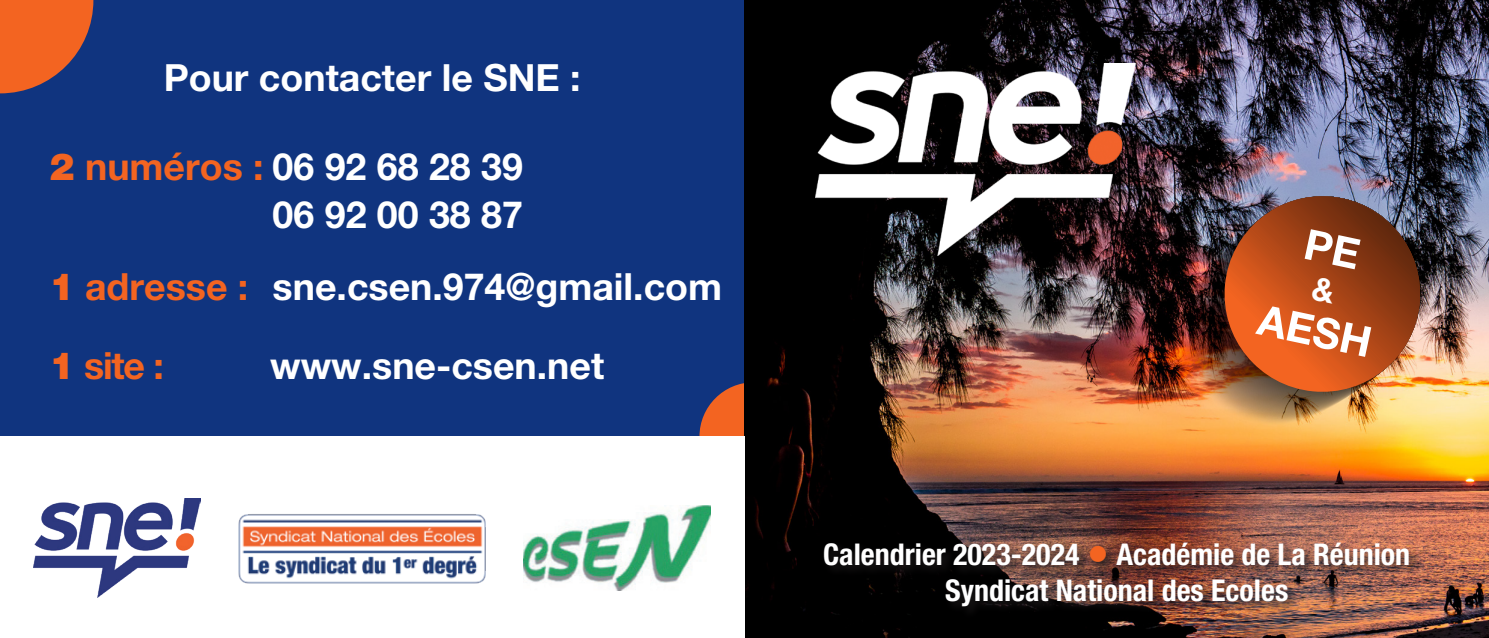
<style>
.page{position:relative;width:1489px;height:638px;background:#fff}
.page>*{position:absolute;margin:0;border:0;box-sizing:border-box;transform-origin:0 0}
.t1{font:700 42.25px "Helvetica Neue LT Pro";color:#fff}
.t2{font:700 37.5px "Helvetica Neue LT Pro";color:#fff}
.t3{font:700 37.5px "Helvetica Neue LT Pro";color:#f36421}
.t4{font:700 condensed 30px "Helvetica Neue LT Pro";color:#fff}
.s1{font-weight:900;color:#f36421}
.s2{color:#f36421}
.s3{font-weight:900}
.s4{font-size:45px;color:#f36421}
</style>
<div class="page">
<div style="left:0;top:0;width:744px;height:437px;background:#10347f"></div>
<svg style="left:0;top:0;width:93px;height:93px"></svg>
<div style="left:699px;top:382px;width:109px;height:109px;background:#f36421;border-radius:50%"></div>
<img style="left:744px;top:0;width:744px;height:638px">
<div style="left:822px;top:540px;width:598px;height:80px;background:#231f20;opacity:.75"></div>
<img style="left:815px;top:64px;width:333px;height:191px">
<div style="left:0;top:437px;width:744px;height:201px;background:#fff"></div>
<img style="left:1219px;top:191px;width:205px;height:206px">
<img style="left:1224px;top:196px;width:195px;height:196px">
<img style="left:524px;top:505px;width:186px;height:85px">
<img style="left:34px;top:498px;width:166px;height:100px">
<img style="left:238px;top:514px;width:248px;height:70px">
<svg style="left:1304px;top:229px;width:56px;height:40px;background:#8f3a13"></svg>
<svg style="left:1310px;top:276px;width:26px;height:28px"></svg>
<p class="t2" style="left:164px;top:54px;width:418px">Pour contacter le SNE :</p>
<p class="t2" style="left:50px;top:143px;width:475px"><span class="s1">2</span> <span class="s2">numéros :</span> 06 92 68 28 39</p>
<p class="t2" style="left:273px;top:191px;width:252px">06 92 00 38 87</p>
<p class="t2" style="left:50px;top:263px;width:674px"><span class="s1">1</span> <span class="s2">adresse :</span> sne.csen.974@gmail.com</p>
<p class="t3" style="left:50px;top:343px;width:116px"><span class="s3">1</span> site :</p>
<p class="t2" style="left:270px;top:343px;width:335px">www.sne-csen.net</p>
<p class="t1" style="left:1263px;top:293px;width:116px;rotate:12deg">AESH</p>
<p class="t4" style="left:823px;top:536px;width:588px">Calendrier 2023-2024 <span class="s4">•</span> Académie de La Réunion</p>
<p class="t4" style="left:945px;top:572px;width:344px">Syndicat National des Ecoles</p>
</div>
